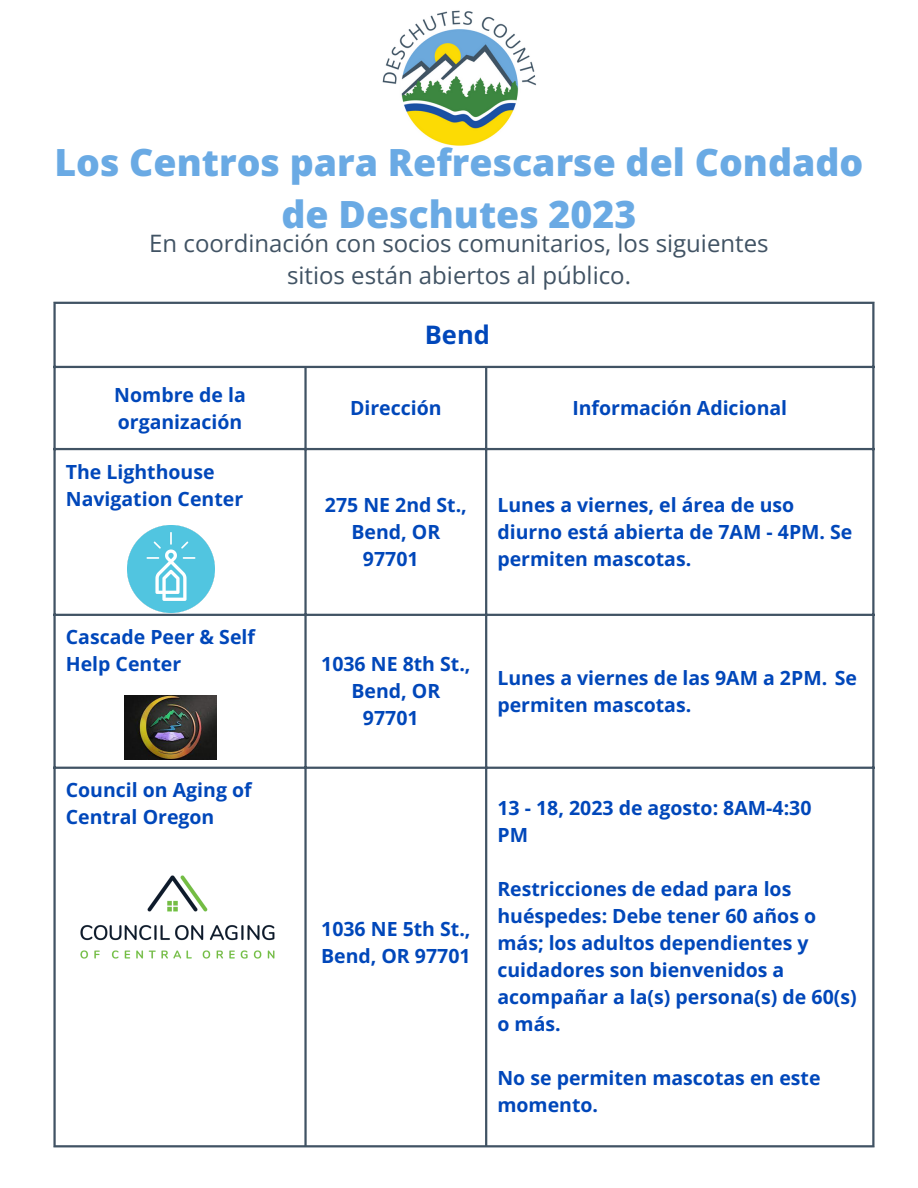
<style>
.page{position:relative;width:918px;height:1188px;background:#fff}
.page>*{position:absolute;margin:0;border:0;box-sizing:border-box;transform-origin:0 0}
.t1{font:800 37.5px/51.8px "Open Sans";color:#6aaae4;text-align:center}
.t2{font:700 25.5px "Open Sans";color:#0047ba}
.t3{font:24px/32.7px "Open Sans";color:#415364;text-align:center}
.t4{font:700 19.5px/27px "Open Sans";color:#0047ba}
</style>
<div class="page">
<hr style="left:53px;top:304px;width:3px;height:841px;background:#415364">
<hr style="left:304px;top:368px;width:3px;height:777px;background:#415364">
<hr style="left:485px;top:368px;width:2px;height:777px;background:#415364">
<hr style="left:872px;top:304px;width:3px;height:841px;background:#415364">
<hr style="left:53px;top:302px;width:822px;height:2px;background:#415364">
<hr style="left:53px;top:366px;width:822px;height:2px;background:#415364">
<hr style="left:53px;top:448px;width:822px;height:2px;background:#415364">
<hr style="left:53px;top:614px;width:822px;height:2px;background:#415364">
<hr style="left:53px;top:767px;width:822px;height:2px;background:#415364">
<hr style="left:53px;top:1145px;width:822px;height:2px;background:#415364">
<img style="left:382px;top:10px;width:154px;height:136px">
<img style="left:127px;top:526px;width:87px;height:86px">
<img style="left:124px;top:695px;width:93px;height:64px">
<img style="left:53px;top:853px;width:252px;height:128px">
<p class="t1" style="left:54px;top:135px;width:811px">Los Centros para Refrescarse del Condado de Deschutes 2023</p>
<p class="t3" style="left:149px;top:226px;width:621px">En coordinación con socios comunitarios, los siguientes sitios están abiertos al público.</p>
<p class="t4" style="left:114px;top:381px;width:133px">Nombre de la organización</p>
<p class="t4" style="left:66px;top:458px;width:179px">The Lighthouse<br>Navigation Center</p>
<p class="t4" style="left:66px;top:623px;width:191px">Cascade Peer &amp; Self<br>Help Center</p>
<p class="t4" style="left:66px;top:776px;width:187px">Council on Aging of<br>Central Oregon</p>
<p class="t2" style="left:425px;top:317px;width:67px">Bend</p>
<p class="t4" style="left:350px;top:394px;width:93px">Dirección</p>
<p class="t4" style="left:572px;top:394px;width:216px">Información Adicional</p>
<p class="t4" style="left:325px;top:491px;width:144px;text-align:center">275 NE 2nd St.,<br>Bend, OR<br>97701</p>
<p class="t4" style="left:497px;top:491px;width:357px">Lunes a viernes, el área de uso diurno está abierta de 7AM - 4PM. Se permiten mascotas.</p>
<p class="t4" style="left:321px;top:650px;width:151px;text-align:center">1036 NE 8th St.,<br>Bend, OR<br>97701</p>
<p class="t4" style="left:497px;top:664px;width:361px">Lunes a viernes de las 9AM a 2PM. Se permiten mascotas.</p>
<p class="t4" style="left:321px;top:915px;width:151px">1036 NE 5th St.,<br>Bend, OR 97701</p>
<p class="t4" style="left:497px;top:794px;width:316px">13 - 18, 2023 de agosto: 8AM-4:30<br>PM</p>
<p class="t4" style="left:497px;top:875px;width:361px">Restricciones de edad para los huéspedes: Debe tener 60 años o más; los adultos dependientes y cuidadores son bienvenidos a acompañar a la(s) persona(s) de 60(s) o más.</p>
<p class="t4" style="left:497px;top:1064px;width:325px">No se permiten mascotas en este momento.</p>
</div>
